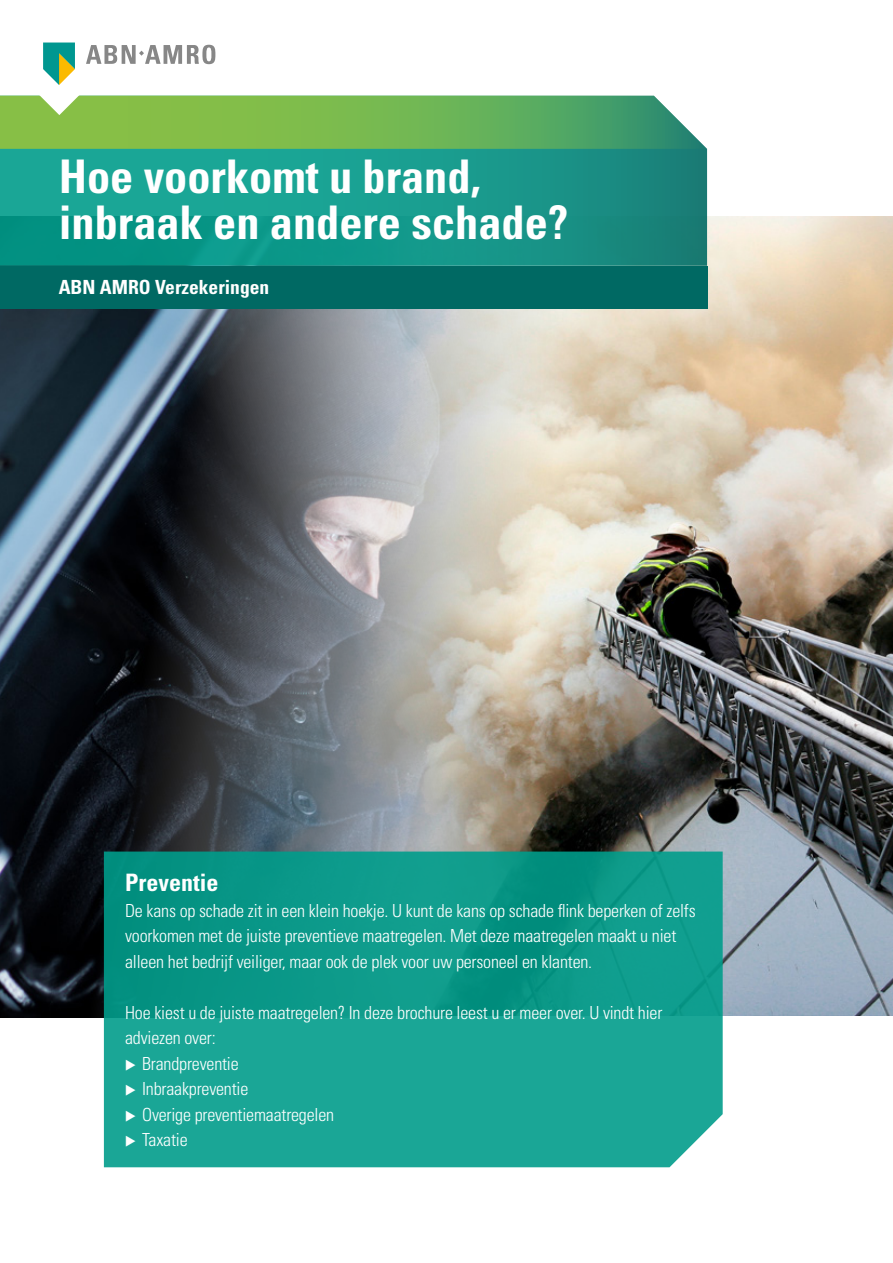
<style>
.page{position:relative;width:893px;height:1263px;background:#fff}
.page>*{position:absolute;margin:0;border:0;box-sizing:border-box;transform-origin:0 0}
.t1{font:700 condensed 46.35px/46.3px "Univers LT Std";color:#fff}
.t2{font:700 condensed 24px "Univers LT Std";color:#fff}
.t3{font:700 condensed 19.5px "Univers LT Std";color:#fff}
.t4{font:300 condensed 18px/25.5px "Univers LT Std";letter-spacing:-.01em;color:#fff}
</style>
<div class="page">
<img style="left:586px;top:217px;width:307px;height:799px">
<img style="left:0;top:308px;width:586px;height:710px">
<svg style="left:104px;top:851px;width:619px;height:316px;background:#139e8f"></svg>
<svg style="left:0;top:149px;width:707px;height:117px;background:#15978a"></svg>
<div style="left:0;top:266px;width:707px;height:42px;background:#006963"></div>
<svg style="left:0;top:43px;width:707px;height:106px"></svg>
<svg style="left:126px;top:1059px;width:9px;height:11px"></svg>
<svg style="left:126px;top:1085px;width:9px;height:11px"></svg>
<svg style="left:126px;top:1110px;width:9px;height:11px"></svg>
<svg style="left:126px;top:1136px;width:9px;height:11px"></svg>
<h1 class="t1" style="left:59px;top:153px;width:511px">Hoe voorkomt u brand, inbraak en andere schade?</h1>
<p class="t3" style="left:59px;top:275px;width:212px">ABN AMRO Verzekeringen</p>
<h2 class="t2" style="left:125px;top:868px;width:95px">Preventie</h2>
<p class="t4" style="left:125px;top:898px;width:572px">De kans op schade zit in een klein hoekje. U kunt de kans op schade flink beperken of zelfs voorkomen met de juiste preventieve maatregelen. Met deze maatregelen maakt u niet alleen het bedrijf veiliger, maar ook de plek voor uw personeel en klanten.</p>
<p class="t4" style="left:125px;top:1000px;width:539px">Hoe kiest u de juiste maatregelen? In deze brochure leest u er meer over. U vindt hier</p>
<p class="t4" style="left:125px;top:1025px;width:92px">adviezen over:</p>
<p class="t4" style="left:142px;top:1051px;width:98px">Brandpreventie</p>
<p class="t4" style="left:142px;top:1076px;width:108px">Inbraakpreventie</p>
<p class="t4" style="left:142px;top:1102px;width:194px">Overige preventiemaatregelen</p>
<p class="t4" style="left:142px;top:1127px;width:47px">Taxatie</p>
</div>
